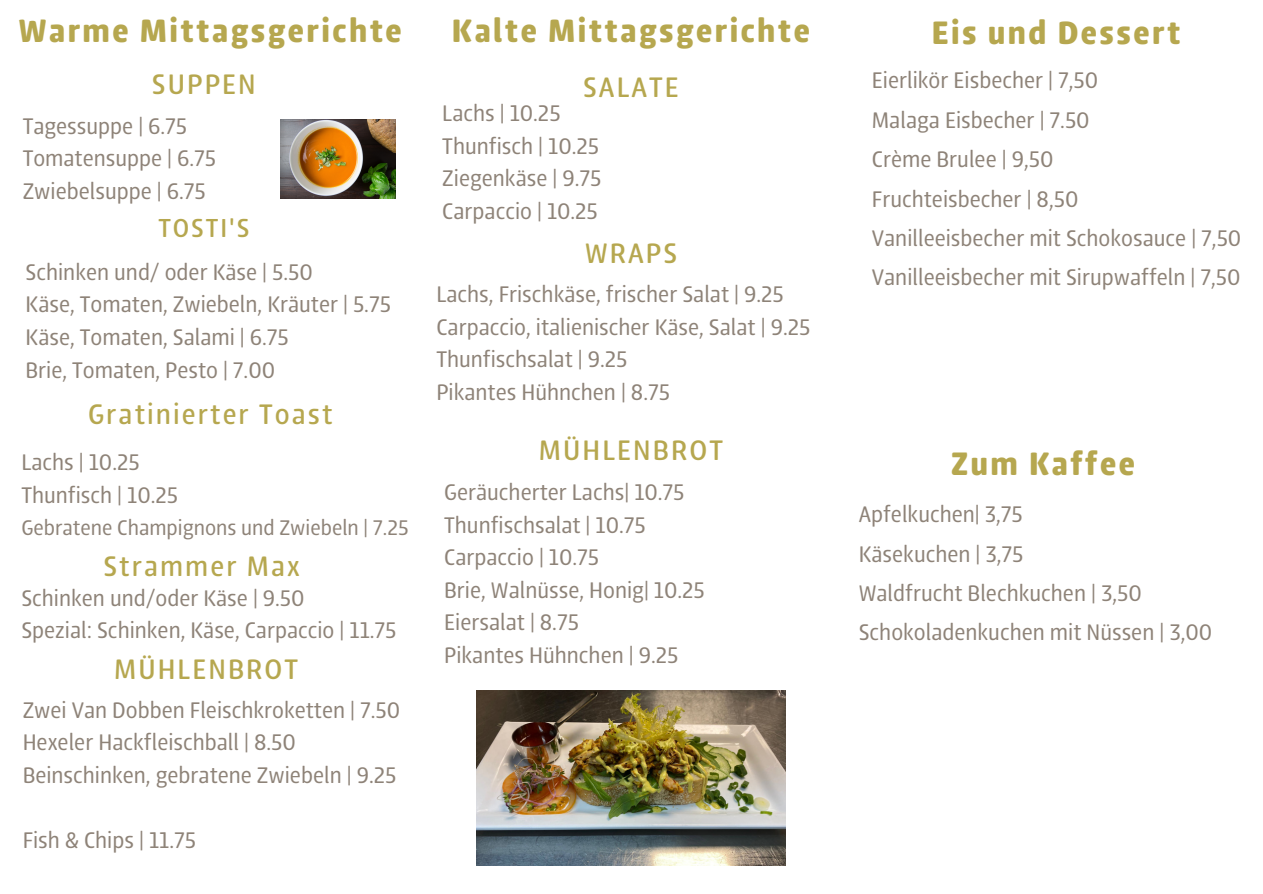
<style>
.page{position:relative;width:1263px;height:894px;background:#fff}
.page>*{position:absolute;margin:0;border:0;box-sizing:border-box;transform-origin:0 0}
.t1{font:34.5px "Lolita Ultra";letter-spacing:.07em;color:#b6a74f}
.t2{font:600 30px "Lolita";letter-spacing:.07em;color:#b6a74f}
.t3{font:600 27.6px "Lolita";letter-spacing:.07em;color:#b6a74f}
.t4{font:500 24px/32.5px "Lolita";color:#8e8378}
.t5{font:500 22.5px "Lolita";color:#8e8378}
</style>
<div class="page">
<img style="left:281px;top:119px;width:114px;height:79px">
<img style="left:476px;top:690px;width:310px;height:174px">
<h1 class="t1" style="left:19px;top:16px;width:384px">Warme Mittagsgerichte</h1>
<p class="t2" style="left:152px;top:72px;width:105px">SUPPEN</p>
<p class="t4" style="left:23px;top:111px;width:195px">Tagessuppe | 6.75<br>Tomatensuppe | 6.75<br>Zwiebelsuppe | 6.75</p>
<p class="t3" style="left:158px;top:216px;width:93px">TOSTI'S</p>
<p class="t4" style="left:26px;top:257px;width:367px">Schinken und/ oder Käse | 5.50<br>Käse, Tomaten, Zwiebeln, Kräuter | 5.75<br>Käse, Tomaten, Salami | 6.75<br>Brie, Tomaten, Pesto | 7.00</p>
<p class="t2" style="left:88px;top:401px;width:246px">Gratinierter Toast</p>
<p class="t4" style="left:21px;top:447px;width:158px">Lachs | 10.25<br>Thunfisch | 10.25</p>
<p class="t5" style="left:21px;top:518px;width:389px">Gebratene Champignons und Zwiebeln | 7.25</p>
<p class="t2" style="left:103px;top:553px;width:198px">Strammer Max</p>
<p class="t4" style="left:21px;top:583px;width:377px">Schinken und/oder Käse | 9.50<br>Spezial: Schinken, Käse, Carpaccio | 11.75</p>
<p class="t2" style="left:114px;top:656px;width:185px">MÜHLENBROT</p>
<p class="t4" style="left:23px;top:695px;width:379px">Zwei Van Dobben Fleischkroketten | 7.50<br>Hexeler Hackfleischball | 8.50<br>Beinschinken, gebratene Zwiebeln | 9.25</p>
<p class="t4" style="left:23px;top:825px;width:175px">Fish &amp; Chips | 11.75</p>
<h1 class="t1" style="left:452px;top:16px;width:360px">Kalte Mittagsgerichte</h1>
<p class="t2" style="left:583px;top:74px;width:97px">SALATE</p>
<p class="t4" style="left:442px;top:99px;width:161px">Lachs | 10.25<br>Thunfisch | 10.25<br>Ziegenkäse | 9.75<br>Carpaccio | 10.25</p>
<p class="t2" style="left:585px;top:240px;width:93px">WRAPS</p>
<p class="t4" style="left:436px;top:279px;width:375px">Lachs, Frischkäse, frischer Salat | 9.25<br>Carpaccio, italienischer Käse, Salat | 9.25<br>Thunfischsalat | 9.25<br>Pikantes Hühnchen | 8.75</p>
<p class="t2" style="left:539px;top:437px;width:185px">MÜHLENBROT</p>
<p class="t4" style="left:444px;top:477px;width:262px">Geräucherter Lachs| 10.75<br>Thunfischsalat | 10.75<br>Carpaccio | 10.75<br>Brie, Walnüsse, Honig| 10.25<br>Eiersalat | 8.75<br>Pikantes Hühnchen | 9.25</p>
<h1 class="t1" style="left:932px;top:18px;width:250px">Eis und Dessert</h1>
<p class="t4" style="left:872px;top:63px;width:371px;line-height:39.3px">Eierlikör Eisbecher | 7,50<br>Malaga Eisbecher | 7.50<br>Crème Brulee | 9,50<br>Fruchteisbecher | 8,50<br>Vanilleeisbecher mit Schokosauce | 7,50<br>Vanilleeisbecher mit Sirupwaffeln | 7,50</p>
<h1 class="t1" style="left:951px;top:449px;width:185px">Zum Kaffee</h1>
<p class="t4" style="left:859px;top:496px;width:355px;line-height:39.3px">Apfelkuchen| 3,75<br>Käsekuchen | 3,75<br>Waldfrucht Blechkuchen | 3,50<br>Schokoladenkuchen mit Nüssen | 3,00</p>
</div>
